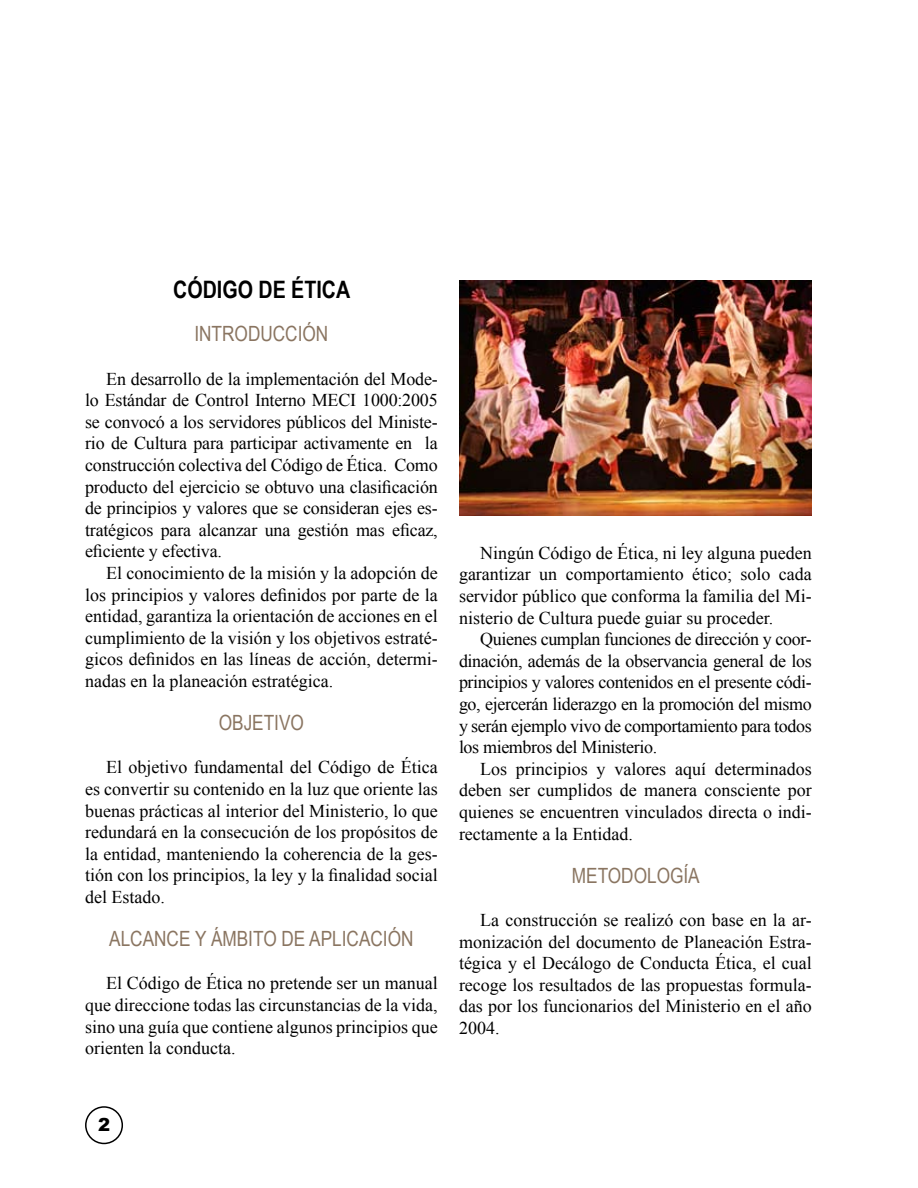
<style>
.page{position:relative;width:918px;height:1188px;background:#fff}
.page>*{position:absolute;margin:0;border:0;box-sizing:border-box;transform-origin:0 0}
.t1{font:700 24px "Arial Narrow";color:#000}
.t2{font:21px "Arial Narrow";color:#8a7561}
.t3{font:18px/21.6px "Times New Roman";color:#000;text-align:justify}
</style>
<div class="page">
<div style="left:85px;top:1106px;width:38px;height:38px;border:2px solid #000;border-radius:50%"></div>
<img style="left:459px;top:281px;width:353px;height:235px">
<h1 class="t1" style="left:173px;top:271px;width:179px">CÓDIGO DE ÉTICA</h1>
<p class="t2" style="left:194px;top:318px;width:135px">INTRODUCCIÓN</p>
<p class="t3" style="left:85px;top:367px;width:354px;text-indent:21px">En desarrollo de la implementación del Mode&shy;lo Estándar de Control Interno MECI 1000:2005 se convocó a los servidores públicos del Ministe&shy;rio de Cultura para participar activamente en la construcción colectiva del Código de Ética. Como producto del ejercicio se obtuvo una clasificación de principios y valores que se consideran ejes es&shy;tratégicos para alcanzar una gestión mas eficaz, eficiente y efectiva.</p>
<p class="t3" style="left:85px;top:562px;width:354px;text-indent:21px">El conocimiento de la misión y la adopción de los principios y valores definidos por parte de la entidad, garantiza la orientación de acciones en el cumplimiento de la visión y los objetivos estraté&shy;gicos definidos en las líneas de acción, determi&shy;nadas en la planeación estratégica.</p>
<p class="t2" style="left:219px;top:707px;width:87px">OBJETIVO</p>
<p class="t3" style="left:85px;top:756px;width:354px;text-indent:21px">El objetivo fundamental del Código de Ética es convertir su contenido en la luz que oriente las buenas prácticas al interior del Ministerio, lo que redundará en la consecución de los propósitos de la entidad, manteniendo la coherencia de la ges&shy;tión con los principios, la ley y la finalidad social del Estado.</p>
<p class="t2" style="left:109px;top:923px;width:243px">ALCANCE Y ÁMBITO DE APLICACI</p>
<p class="t2" style="left:388px;top:923px;width:27px">ÓN</p>
<p class="t3" style="left:85px;top:972px;width:354px;text-indent:21px">El Código de Ética no pretende ser un manual que direccione todas las circunstancias de la vida, sino una guía que contiene algunos principios que orienten la conducta.</p>
<p class="t3" style="left:459px;top:542px;width:354px;text-indent:21px">Ningún Código de Ética, ni ley alguna pueden garantizar un comportamiento ético; solo cada servidor público que conforma la familia del Mi&shy;nisterio de Cultura puede guiar su proceder.</p>
<p class="t3" style="left:459px;top:628px;width:354px;text-indent:21px">Quienes cumplan funciones de dirección y coor&shy;dinación, además de la observancia general de los principios y valores contenidos en el presente códi&shy;go, ejercerán liderazgo en la promoción del mismo y serán ejemplo vivo de comportamiento para todos los miembros del Ministerio.</p>
<p class="t3" style="left:459px;top:758px;width:354px;text-indent:21px">Los principios y valores aquí determinados deben ser cumplidos de manera consciente por quienes se encuentren vinculados directa o indi&shy;rectamente a la Entidad.</p>
<p class="t2" style="left:572px;top:860px;width:128px">METODOLOGÍA</p>
<p class="t3" style="left:459px;top:909px;width:354px;text-indent:21px">La construcción se realizó con base en la ar&shy;monización del documento de Planeación Estra&shy;tégica y el Decálogo de Conducta Ética, el cual recoge los resultados de las propuestas formula&shy;das por los funcionarios del Ministerio en el año 2004.</p>
</div>
